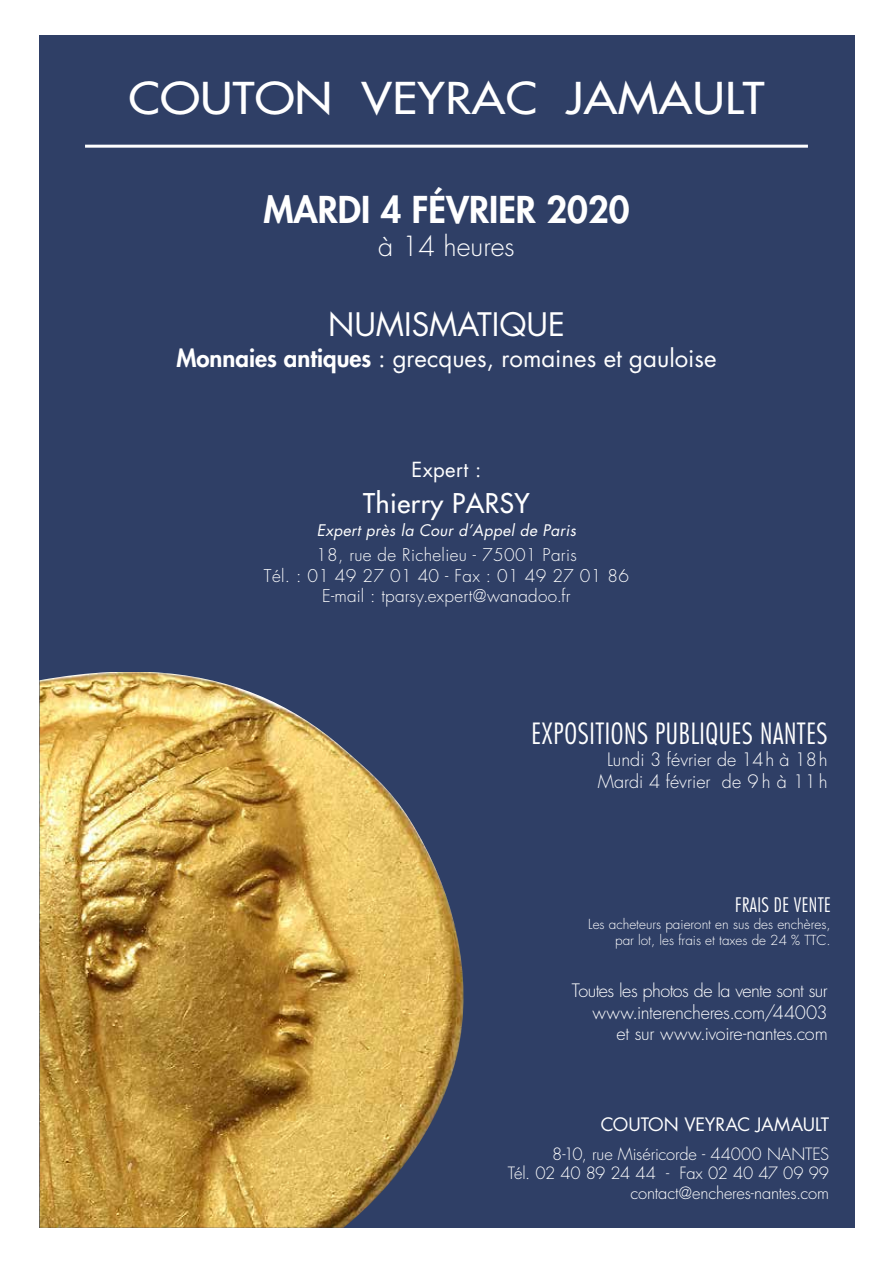
<style>
.page{position:relative;width:893px;height:1263px;background:#fff}
.page>*{position:absolute;margin:0;border:0;box-sizing:border-box;transform-origin:0 0}
.t1{font:500 42.75px "Futura Std";letter-spacing:.01em;color:#fff;scale:1.12 1}
.t2{font:800 36px "Futura Std";color:#fff}
.t3{font:31.5px "Futura Std";color:#fff}
.t4{font:300 condensed 28.5px "Futura Std";letter-spacing:.02em;color:#fff}
.t5{font:300 27px "Futura Std";color:#fff}
.t6{font:500 26.4px "Futura Std";letter-spacing:.02em;color:#fff}
.t7{font:24px "Futura Std";color:#fff}
.t8{font:20.25px "Futura Std";letter-spacing:.02em;color:#fff}
.t9{font:300 condensed 19.5px "Futura Std";letter-spacing:.02em;color:#fff}
.t10{font:300 18px/21.6px "Futura Std";letter-spacing:-.01em;color:#fff;text-align:center}
.t11{font:18px "Futura Std";letter-spacing:-.01em;color:#fff}
.t12{font:300 17.1px/20.5px "Futura Std";letter-spacing:.02em;color:#fff;text-align:center}
.t13{font:300 16.5px/19.8px "Futura Std";letter-spacing:-.005em;color:#fff;text-align:right}
.t14{font:italic 15.6px "Futura Std";letter-spacing:.02em;color:#fff}
.t15{font:300 13.5px/16.2px "Futura Std";color:#fff;text-align:right}
.s1{font-weight:800}
.s2{font-weight:500}
</style>
<div class="page">
<div style="left:40px;top:35px;width:815px;height:1193px;background:#2f3f66"></div>
<hr style="left:85px;top:145px;width:723px;height:3px;background:#fff">
<img style="left:40px;top:672px;width:424px;height:556px">
<h1 class="t1" style="left:129px;top:72px;width:569px">COUTON VEYRAC JAMAULT</h1>
<h2 class="t2" style="left:263px;top:187px;width:368px">MARDI 4 FÉVRIER 2020</h2>
<h3 class="t5" style="left:378px;top:229px;width:138px">à 14 heures</h3>
<h3 class="t3" style="left:328px;top:304px;width:238px">NUMISMATIQUE</h3>
<h3 class="t7" style="left:176px;top:343px;width:542px"><span class="s1">Monnaies antiques</span> <span class="s2">:</span> grecques, romaines et gauloise</h3>
<p class="t8" style="left:411px;top:456px;width:71px">Expert :</p>
<h3 class="t6" style="left:363px;top:486px;width:168px">Thierry PARSY</h3>
<p class="t14" style="left:317px;top:520px;width:261px">Expert près la Cour d’Appel de Paris</p>
<p class="t12" style="left:264px;top:545px;width:367px">18, rue de Richelieu - 75001 Paris<br>Tél. : 01 49 27 01 40 - Fax : 01 49 27 01 86<br>E-mail : tparsy.expert@wanadoo.fr</p>
<h3 class="t4" style="left:531px;top:717px;width:298px">EXPOSITIONS PUBLIQUES NANTES</h3>
<p class="t10" style="left:598px;top:749px;width:231px">Lundi 3 février de 14h à 18h<br>Mardi 4 février de 9 h à 11 h</p>
<p class="t9" style="left:735px;top:894px;width:97px">FRAIS DE VENTE</p>
<p class="t15" style="left:588px;top:916px;width:244px">Les acheteurs paieront en sus des enchères, par lot, les frais et taxes de 24 % TTC.</p>
<p class="t10" style="left:572px;top:980px;width:257px;text-align:right">Toutes les photos de la vente sont sur www.interencheres.com/44003<br>et sur www.ivoire-nantes.com</p>
<p class="t11" style="left:601px;top:1113px;width:230px">COUTON VEYRAC JAMAULT</p>
<p class="t13" style="left:508px;top:1144px;width:323px">8-10, rue Miséricorde - 44000 NANTES<br>Tél. 02 40 89 24 44 - Fax 02 40 47 09 99 contact@encheres-nantes.com</p>
</div>
